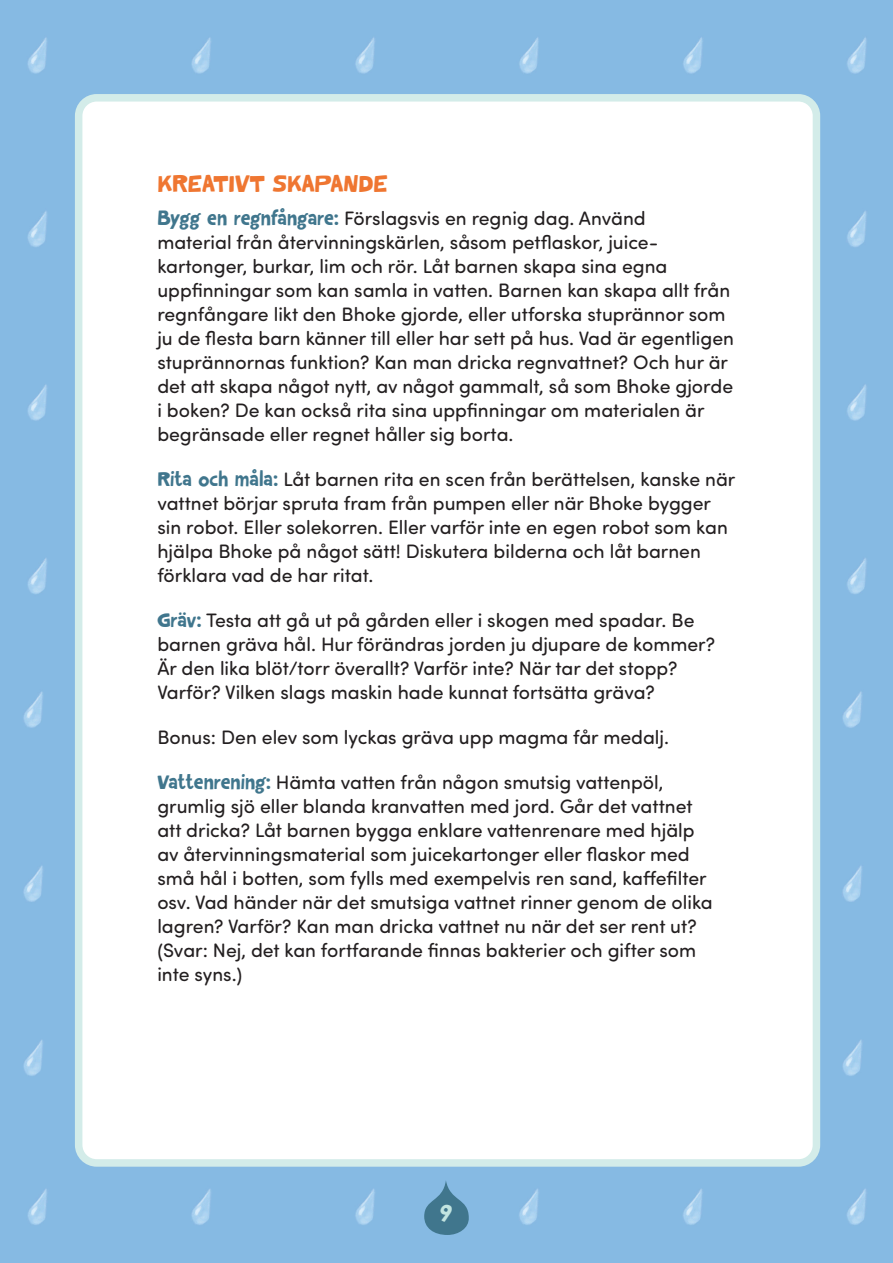
<style>
.page{position:relative;width:893px;height:1263px;background:#fff}
.page>*{position:absolute;margin:0;border:0;box-sizing:border-box;transform-origin:0 0}
.t1{font:24px "HF Bigcuat";color:#ef7631}
.t2{font:21px "HF Bigcuat";color:#c2e4e0}
.t3{font:19.5px/24px "Sofia Pro Soft";color:#231f20}
.s1{font-family:"HF Bigcuat";color:#40768d}
</style>
<div class="page">
<div style="left:0;top:23px;width:893px;height:647px;background:#86bae3"></div>
<div style="left:0;top:1120px;width:893px;height:143px;background:#86bae3"></div>
<div style="left:0;top:670px;width:893px;height:450px;background:#86bae3"></div>
<div style="left:79px;top:98px;width:737px;height:1065px;background:#fff;border-radius:18px"></div>
<div style="left:75px;top:94px;width:745px;height:1073px;border:8px solid #d3ece9;border-radius:18px"></div>
<svg style="left:424px;top:1180px;width:45px;height:55px;background:#5c91af"></svg>
<p class="t1" style="left:157px;top:161px;width:232px">KREATIVT SKAPANDE</p>
<p class="t3" style="left:157px;top:206px;width:578px"><span class="s1">Bygg en regnfångare:</span> Förslagsvis en regnig dag. Använd<br>material från återvinningskärlen, såsom petflaskor, juice&shy;kartonger, burkar, lim och rör. Låt barnen skapa sina egna uppfinningar som kan samla in vatten. Barnen kan skapa allt från regnfångare likt den Bhoke gjorde, eller utforska stuprännor som ju de flesta barn känner till eller har sett på hus. Vad är egentligen stuprännornas funktion? Kan man dricka regnvattnet? Och hur är det att skapa något nytt, av något gammalt, så som Bhoke gjorde i boken? De kan också rita sina uppfinningar om materialen är begränsade eller regnet håller sig borta.</p>
<p class="t3" style="left:157px;top:467px;width:580px"><span class="s1">Rita och måla:</span> Låt barnen rita en scen från berättelsen, kanske när vattnet börjar spruta fram från pumpen eller när Bhoke bygger sin robot. Eller solekorren. Eller varför inte en egen robot som kan hjälpa Bhoke på något sätt! Diskutera bilderna och låt barnen förklara vad de har ritat.</p>
<p class="t3" style="left:157px;top:608px;width:559px"><span class="s1">Gräv:</span> Testa att gå ut på gården eller i skogen med spadar. Be barnen gräva hål. Hur förändras jorden ju djupare de kommer?<br>Är den lika blöt/torr överallt? Varför inte? När tar det stopp?<br>Varför? Vilken slags maskin hade kunnat fortsätta gräva?</p>
<p class="t3" style="left:157px;top:725px;width:513px">Bonus: Den elev som lyckas gräva upp magma får medalj.</p>
<p class="t3" style="left:157px;top:770px;width:557px"><span class="s1">Vattenrening:</span> Hämta vatten från någon smutsig vattenpöl, grumlig sjö eller blanda kranvatten med jord. Går det vattnet att dricka? Låt barnen bygga enklare vattenrenare med hjälp av återvinningsmaterial som juicekartonger eller flaskor med små hål i botten, som fylls med exempelvis ren sand, kaffefilter osv. Vad händer när det smutsiga vattnet rinner genom de olika lagren? Varför? Kan man dricka vattnet nu när det ser rent ut? (Svar: Nej, det kan fortfarande finnas bakterier och gifter som inte syns.)</p>
<p class="t2" style="left:440px;top:1194px;width:14px">9</p>
</div>
